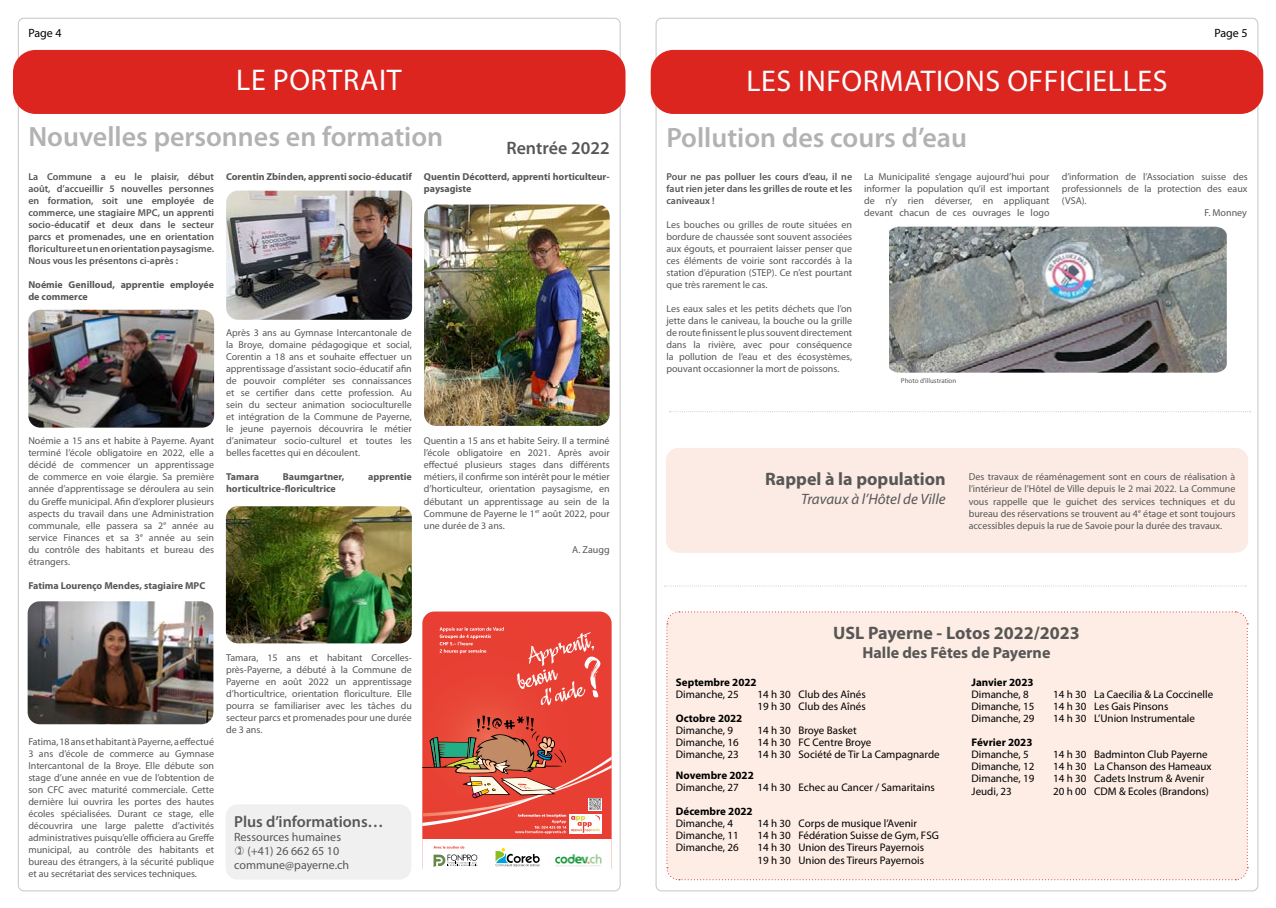
<style>
.page{position:relative;width:1276px;height:908px;background:#fff}
.page>*{position:absolute;margin:0;border:0;box-sizing:border-box;transform-origin:0 0}
.t1{font:30px "Myriad Pro";letter-spacing:.02em;color:#fff}
.t2{font:600 28px "Myriad Pro";color:#b3b2b2}
.t3{font:700 18px "Myriad Pro";color:#575756}
.t4{font:600 18px "Myriad Pro";color:#575756}
.t5{font:700 16px "Myriad Pro";color:#575756}
.t6{font:600 16px "Myriad Pro";color:#575756}
.t7{font:italic 15px "Myriad Pro";color:#575756}
.t8{font:12px "Myriad Pro";color:#575756}
.t9{font:12px "Myriad Pro";color:#000}
.t10{font:11px/12.1px "Myriad Pro";color:#000}
.t11{font:700 11px "Myriad Pro";color:#000}
.t12{font:10px/12px "Myriad Pro";color:#575756;text-align:justify}
.t13{font:600 10px/12px "Myriad Pro";color:#575756;text-align:justify}
.t14{font:700 10px/12px "Myriad Pro";color:#575756}
.t15{font:7px "Myriad Pro";color:#575756}
</style>
<div class="page">
<div style="left:13px;top:50px;width:612px;height:64px;background:#dd2520;border-radius:23px"></div>
<div style="left:651px;top:50px;width:612px;height:64px;background:#dd2520;border-radius:23px"></div>
<img style="left:28px;top:309px;width:186px;height:118px">
<img style="left:28px;top:601px;width:185px;height:123px">
<img style="left:226px;top:190px;width:186px;height:129px">
<img style="left:226px;top:506px;width:186px;height:137px">
<img style="left:424px;top:204px;width:185px;height:221px">
<div style="left:226px;top:803px;width:185px;height:76px;background:#f0f0f0;border-radius:12px"></div>
<img style="left:889px;top:226px;width:337px;height:146px">
<div style="left:666px;top:611px;width:582px;height:269px;background:#feede5"></div>
<div style="left:666px;top:448px;width:581px;height:104px;background:#fbebe4;border-radius:12px"></div>
<div style="left:666px;top:448px;width:581px;height:104px;border:1px solid #fbebe4;border-radius:12px"></div>
<svg style="left:669px;top:411px;width:581px;height:1px"></svg>
<svg style="left:664px;top:585px;width:582px;height:1px"></svg>
<svg style="left:422px;top:611px;width:189px;height:258px;background:#e0685b"></svg>
<p class="t9" style="left:28px;top:26px;width:35px">Page 4</p>
<p class="t9" style="left:1214px;top:26px;width:35px">Page 5</p>
<h1 class="t1" style="left:236px;top:61px;width:167px">LE PORTRAIT</h1>
<h2 class="t2" style="left:28px;top:119px;width:416px">Nouvelles personnes en formation</h2>
<h1 class="t1" style="left:746px;top:62px;width:423px">LES INFORMATIONS OFFICIELLES</h1>
<h2 class="t2" style="left:666px;top:120px;width:302px">Pollution des cours d’eau</h2>
<h3 class="t4" style="left:506px;top:137px;width:105px">Rentrée 2022</h3>
<p class="t13" style="left:28px;top:170px;width:187px">La Commune a eu le plaisir, début août, d’accueillir 5 nouvelles personnes en formation, soit une employée de commerce, une stagiaire MPC, un apprenti socio-éducatif et deux dans le secteur parcs et promenades, une en orientation floriculture et un en orientation paysagisme.<br>Nous vous les présentons ci-après :</p>
<p class="t14" style="left:28px;top:278px;width:187px">Noémie Genilloud, apprentie employée de commerce</p>
<p class="t12" style="left:28px;top:434px;width:187px">Noémie a 15 ans et habite à Payerne. Ayant terminé l’école obligatoire en 2022, elle a décidé de commencer un apprentissage de commerce en voie élargie. Sa première année d’apprentissage se déroulera au sein du Greffe municipal. Afin d’explorer plusieurs aspects du travail dans une Administration communale, elle passera sa 2<sup>e</sup> année au service Finances et sa 3<sup>e</sup> année au sein du contrôle des habitants et bureau des étrangers.</p>
<p class="t14" style="left:28px;top:578px;width:178px">Fatima Lourenço Mendes, stagiaire MPC</p>
<p class="t14" style="left:226px;top:170px;width:187px">Corentin Zbinden, apprenti socio-éducatif</p>
<p class="t14" style="left:424px;top:170px;width:187px">Quentin Décotterd, apprenti horticulteur&shy;paysagiste</p>
<p class="t12" style="left:226px;top:326px;width:187px">Après 3 ans au Gymnase Intercantonale de la Broye, domaine pédagogique et social, Corentin a 18 ans et souhaite effectuer un apprentissage d’assistant socio-éducatif afin de pouvoir compléter ses connaissances et se certifier dans cette profession. Au sein du secteur animation socioculturelle et intégration de la Commune de Payerne, le jeune payernois découvrira le métier d’animateur socio-culturel et toutes les belles facettes qui en découlent.</p>
<p class="t14" style="left:226px;top:470px;width:34px">Tamara</p>
<p class="t14" style="left:283px;top:470px;width:63px">Baumgartner,</p>
<p class="t14" style="left:368px;top:470px;width:45px">apprentie</p>
<p class="t14" style="left:226px;top:482px;width:111px">horticultrice-floricultrice</p>
<p class="t12" style="left:424px;top:434px;width:187px">Quentin a 15 ans et habite Seiry. Il a terminé l’école obligatoire en 2021. Après avoir effectué plusieurs stages dans différents métiers, il confirme son intérêt pour le métier d’horticulteur, orientation paysagisme, en débutant un apprentissage au sein de la Commune de Payerne le 1<sup>er</sup> août 2022, pour une durée de 3 ans.</p>
<p class="t12" style="left:572px;top:542px;width:39px">A. Zaugg</p>
<p class="t12" style="left:28px;top:734px;width:187px">Fatima, 18 ans et habitant à Payerne, a effectué 3 ans d’école de commerce au Gymnase Intercantonal de la Broye. Elle débute son stage d’une année en vue de l’obtention de son CFC avec maturité commerciale. Cette dernière lui ouvrira les portes des hautes écoles spécialisées. Durant ce stage, elle découvrira une large palette d’activités administratives puisqu’elle officiera au Greffe municipal, au contrôle des habitants et bureau des étrangers, à la sécurité publique et au secrétariat des services techniques.</p>
<p class="t12" style="left:226px;top:650px;width:187px">Tamara, 15 ans et habitant Corcelles&shy;près-Payerne, a débuté à la Commune de Payerne en août 2022 un apprentissage d’horticultrice, orientation floriculture. Elle pourra se familiariser avec les tâches du secteur parcs et promenades pour une durée de 3 ans.</p>
<h3 class="t6" style="left:234px;top:810px;width:151px">Plus d’informations…</h3>
<p class="t8" style="left:234px;top:828px;width:108px">Ressources humaines</p>
<p class="t8" style="left:247px;top:842px;width:93px">(+41) 26 662 65 10</p>
<p class="t8" style="left:234px;top:857px;width:117px">commune@payerne.ch</p>
<p class="t13" style="left:666px;top:170px;width:187px">Pour ne pas polluer les cours d’eau, il ne faut rien jeter dans les grilles de route et les caniveaux !</p>
<p class="t12" style="left:666px;top:218px;width:187px">Les bouches ou grilles de route situées en bordure de chaussée sont souvent associées aux égouts, et pourraient laisser penser que ces éléments de voirie sont raccordés à la station d’épuration (STEP). Ce n’est pourtant que très rarement le cas.</p>
<p class="t12" style="left:666px;top:302px;width:187px">Les eaux sales et les petits déchets que l’on jette dans le caniveau, la bouche ou la grille de route finissent le plus souvent directement dans la rivière, avec pour conséquence la pollution de l’eau et des écosystèmes, pouvant occasionner la mort de poissons.</p>
<p class="t12" style="left:864px;top:170px;width:187px">La Municipalité s’engage aujourd’hui pour informer la population qu’il est important de n’y rien déverser, en appliquant devant chacun de ces ouvrages le logo</p>
<p class="t12" style="left:1062px;top:170px;width:187px">d’information de l’Association suisse des</p>
<p class="t12" style="left:1062px;top:182px;width:187px">professionnels de la protection des eaux</p>
<p class="t12" style="left:1062px;top:194px;width:26px">(VSA).</p>
<p class="t12" style="left:1204px;top:206px;width:44px">F. Monney</p>
<p class="t15" style="left:901px;top:376px;width:57px">Photo d’illustration</p>
<h3 class="t3" style="left:765px;top:467px;width:182px">Rappel à la population</h3>
<h3 class="t7" style="left:801px;top:489px;width:146px">Travaux à l’Hôtel de Ville</h3>
<p class="t12" style="left:968px;top:470px;width:268px">Des travaux de réaménagement sont en cours de réalisation à l’intérieur de l’Hôtel de Ville depuis le 2 mai 2022. La Commune vous rappelle que le guichet des services techniques et du bureau des réservations se trouvent au 4<sup>e</sup> étage et sont toujours accessibles depuis la rue de Savoie pour la durée des travaux.</p>
<h3 class="t3" style="left:833px;top:620px;width:248px">USL Payerne - Lotos 2022/2023</h3>
<h3 class="t5" style="left:862px;top:641px;width:189px">Halle des Fêtes de Payerne</h3>
<p class="t11" style="left:676px;top:674px;width:82px">Septembre 2022</p>
<p class="t10" style="left:676px;top:687px;width:64px">Dimanche, 25</p>
<p class="t10" style="left:757px;top:687px;width:110px">14 h 30 Club des Aînés<br>19 h 30 Club des Aînés</p>
<p class="t11" style="left:676px;top:710px;width:68px">Octobre 2022</p>
<p class="t10" style="left:676px;top:723px;width:59px">Dimanche, 9</p>
<p class="t10" style="left:757px;top:723px;width:101px">14 h 30 Broye Basket</p>
<p class="t10" style="left:676px;top:735px;width:64px">Dimanche, 16</p>
<p class="t10" style="left:757px;top:735px;width:115px">14 h 30 FC Centre Broye</p>
<p class="t10" style="left:676px;top:748px;width:64px">Dimanche, 23</p>
<p class="t10" style="left:757px;top:748px;width:184px">14 h 30 Société de Tir La Campagnarde</p>
<p class="t11" style="left:676px;top:767px;width:79px">Novembre 2022</p>
<p class="t10" style="left:676px;top:780px;width:64px">Dimanche, 27</p>
<p class="t10" style="left:757px;top:780px;width:179px">14 h 30 Echec au Cancer / Samaritains</p>
<p class="t11" style="left:676px;top:803px;width:78px">Décembre 2022</p>
<p class="t10" style="left:676px;top:817px;width:59px">Dimanche, 4</p>
<p class="t10" style="left:757px;top:817px;width:161px">14 h 30 Corps de musique l’Avenir</p>
<p class="t10" style="left:676px;top:829px;width:64px">Dimanche, 11</p>
<p class="t10" style="left:757px;top:829px;width:183px">14 h 30 Fédération Suisse de Gym, FSG</p>
<p class="t10" style="left:676px;top:841px;width:64px">Dimanche, 26</p>
<p class="t10" style="left:757px;top:841px;width:168px">14 h 30 Union des Tireurs Payernois<br>19 h 30 Union des Tireurs Payernois</p>
<p class="t11" style="left:971px;top:674px;width:63px">Janvier 2023</p>
<p class="t10" style="left:971px;top:687px;width:59px">Dimanche, 8</p>
<p class="t10" style="left:1053px;top:687px;width:162px">14 h 30 La Caecilia &amp; La Coccinelle</p>
<p class="t10" style="left:971px;top:699px;width:64px">Dimanche, 15</p>
<p class="t10" style="left:1053px;top:699px;width:117px">14 h 30 Les Gais Pinsons</p>
<p class="t10" style="left:971px;top:711px;width:64px">Dimanche, 29</p>
<p class="t10" style="left:1053px;top:711px;width:143px">14 h 30 L’Union Instrumentale</p>
<p class="t11" style="left:971px;top:734px;width:62px">Février 2023</p>
<p class="t10" style="left:971px;top:748px;width:59px">Dimanche, 5</p>
<p class="t10" style="left:1053px;top:748px;width:156px">14 h 30 Badminton Club Payerne</p>
<p class="t10" style="left:971px;top:760px;width:64px">Dimanche, 12</p>
<p class="t10" style="left:1053px;top:760px;width:160px">14 h 30 La Chanson des Hameaux</p>
<p class="t10" style="left:971px;top:772px;width:64px">Dimanche, 19</p>
<p class="t10" style="left:1053px;top:772px;width:153px">14 h 30 Cadets Instrum &amp; Avenir</p>
<p class="t10" style="left:971px;top:784px;width:42px">Jeudi, 23</p>
<p class="t10" style="left:1053px;top:784px;width:157px">20 h 00 CDM &amp; Ecoles (Brandons)</p>
</div>
